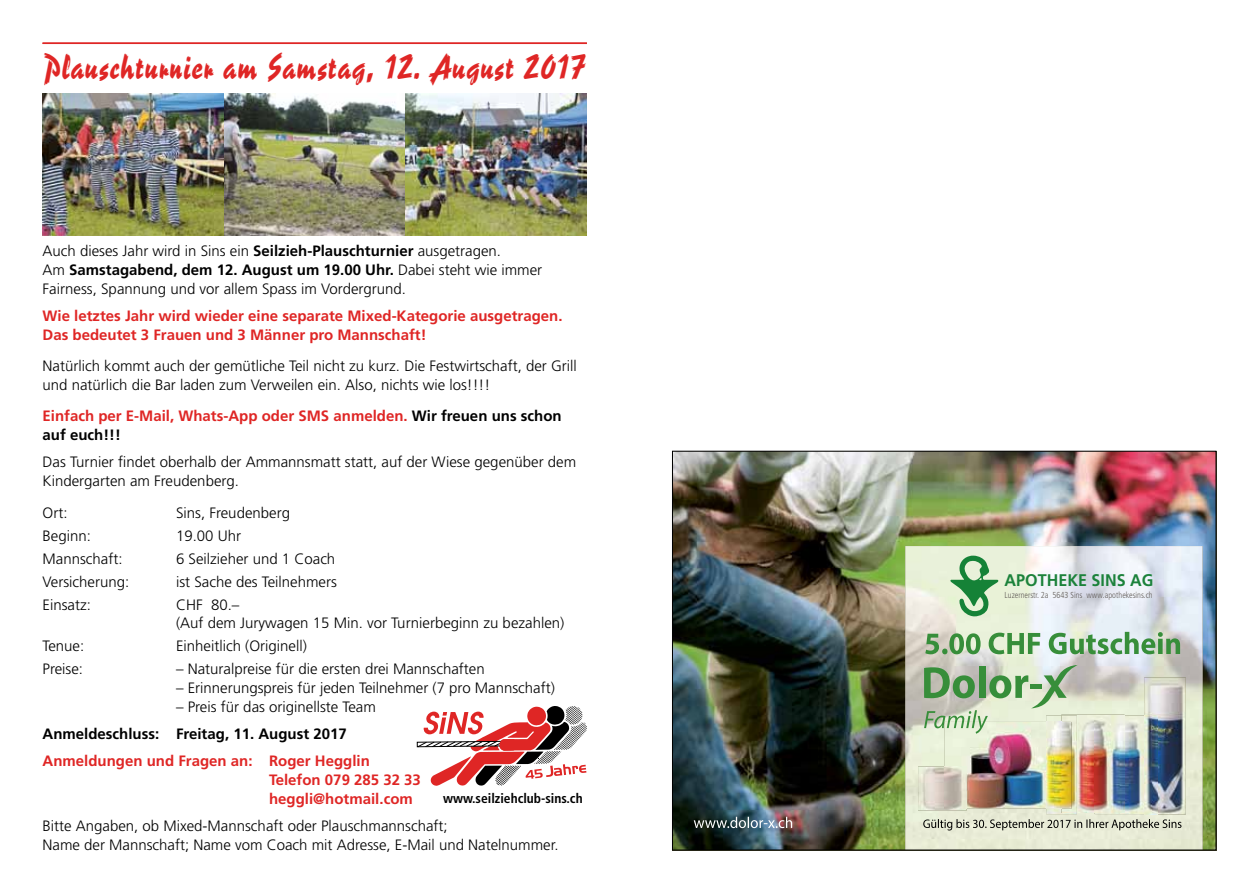
<style>
.page{position:relative;width:1259px;height:893px;background:#fff}
.page>*{position:absolute;margin:0;border:0;box-sizing:border-box;transform-origin:0 0}
.t1{font:33px "Reporter Two";letter-spacing:.03em;color:#df2625}
.t2{font:700 16.8px "Frutiger LT Pro";color:#1c823b;scale:.96 1}
.t3{font:300 15px/18.8px "Frutiger";color:#000}
.t4{font:700 15px/18.8px "Frutiger";color:#df2625}
.t5{font:700 15px "Frutiger";color:#000}
.t6{font:700 condensed 13.5px "Frutiger";color:#000}
.t7{font:300 condensed 8.7px "Frutiger LT Pro";color:#615c58;scale:.96 1}
.s1{font-weight:700}
.s2{color:#000}
</style>
<div class="page">
<img style="left:674px;top:453px;width:540px;height:395px">
<img style="left:905px;top:546px;width:297px;height:302px">
<svg style="left:694px;top:817px;width:98px;height:11px"></svg>
<svg style="left:950px;top:556px;width:48px;height:60px;background:#95c598"></svg>
<img style="left:1094px;top:716px;width:50px;height:98px">
<img style="left:1077px;top:714px;width:47px;height:99px">
<img style="left:1094px;top:716px;width:30px;height:97px">
<img style="left:1046px;top:809px;width:31px;height:5px">
<img style="left:1061px;top:734px;width:16px;height:79px">
<img style="left:1144px;top:677px;width:41px;height:137px">
<img style="left:944px;top:734px;width:127px;height:75px">
<img style="left:918px;top:766px;width:48px;height:45px">
<img style="left:944px;top:766px;width:22px;height:43px">
<svg style="left:923px;top:819px;width:258px;height:11px;background:#b6b9a8"></svg>
<svg style="left:925px;top:632px;width:255px;height:22px;background:#9ac19a"></svg>
<svg style="left:924px;top:665px;width:154px;height:69px;background:#b7ccae"></svg>
<img style="left:43px;top:94px;width:544px;height:141px">
<hr style="left:43px;top:43px;width:544px;height:1px;background:#df2625">
<svg style="left:42px;top:42px;width:334px;height:3px"></svg>
<img style="left:383px;top:42px;width:204px;height:88px">
<svg style="left:417px;top:706px;width:170px;height:80px"></svg>
<div style="left:512px;top:780px;width:77px;height:11px;background:#fff"></div>
<h1 class="t1" style="left:43px;top:46px;width:543px">Plauschturnier am Samstag, 12. August 2017</h1>
<p class="t3" style="left:43px;top:242px;width:501px">Auch dieses Jahr wird in Sins ein <span class="s1">Seilzieh-Plauschturnier</span> ausgetragen.<br>Am <span class="s1">Samstagabend, dem 12. August um 19.00 Uhr.</span> Dabei steht wie immer<br>Fairness, Spannung und vor allem Spass im Vordergrund.</p>
<p class="t4" style="left:43px;top:306px;width:521px">Wie letztes Jahr wird wieder eine separate Mixed-Kategorie ausgetragen.<br>Das bedeutet 3 Frauen und 3 Männer pro Mannschaft!</p>
<p class="t3" style="left:43px;top:357px;width:536px">Natürlich kommt auch der gemütliche Teil nicht zu kurz. Die Festwirtschaft, der Grill und natürlich die Bar laden zum Verweilen ein. Also, nichts wie los!!!!</p>
<p class="t4" style="left:43px;top:407px;width:520px">Einfach per E-Mail, Whats-App oder SMS anmelden. <span class="s2">Wir freuen uns schon auf euch!!!</span></p>
<p class="t3" style="left:43px;top:453px;width:535px">Das Turnier findet oberhalb der Ammannsmatt statt, auf der Wiese gegenüber dem<br>Kindergarten am Freudenberg.</p>
<p class="t3" style="left:43px;top:503px;width:26px">Ort:</p>
<p class="t3" style="left:176px;top:503px;width:115px">Sins, Freudenberg</p>
<p class="t3" style="left:43px;top:526px;width:50px">Beginn:</p>
<p class="t3" style="left:176px;top:526px;width:67px">19.00 Uhr</p>
<p class="t3" style="left:43px;top:549px;width:82px">Mannschaft:</p>
<p class="t3" style="left:176px;top:549px;width:161px">6 Seilzieher und 1 Coach</p>
<p class="t3" style="left:43px;top:572px;width:88px">Versicherung:</p>
<p class="t3" style="left:176px;top:572px;width:162px">ist Sache des Teilnehmers</p>
<p class="t3" style="left:43px;top:595px;width:50px">Einsatz:</p>
<p class="t3" style="left:176px;top:595px;width:390px">CHF 80.–<br>(Auf dem Jurywagen 15 Min. vor Turnierbeginn zu bezahlen)</p>
<p class="t3" style="left:43px;top:637px;width:43px">Tenue:</p>
<p class="t3" style="left:176px;top:637px;width:132px">Einheitlich (Originell)</p>
<p class="t3" style="left:43px;top:660px;width:42px">Preise:</p>
<p class="t3" style="left:176px;top:660px;width:310px">– Naturalpreise für die ersten drei Mannschaften</p>
<p class="t3" style="left:176px;top:679px;width:380px">– Erinnerungspreis für jeden Teilnehmer (7 pro Mannschaft)</p>
<p class="t3" style="left:176px;top:697px;width:201px">– Preis für das originellste Team</p>
<p class="t5" style="left:43px;top:725px;width:306px">Anmeldeschluss: Freitag, 11. August 2017</p>
<p class="t4" style="left:269px;top:752px;width:153px;text-indent:-226px">Anmeldungen und Fragen an: Roger Hegglin<br>Telefon 079 285 32 33 heggli@hotmail.com</p>
<p class="t3" style="left:43px;top:817px;width:517px">Bitte Angaben, ob Mixed-Mannschaft oder Plauschmannschaft;<br>Name der Mannschaft; Name vom Coach mit Adresse, E-Mail und Natelnummer.</p>
<p class="t6" style="left:443px;top:790px;width:141px">www.seilziehclub-sins.ch</p>
<p class="t2" style="left:1004px;top:570px;width:156px">APOTHEKE SINS AG</p>
<p class="t7" style="left:1004px;top:590px;width:156px">Luzernerstr. 2a 5643 Sins www.apothekesins.ch</p>
</div>
